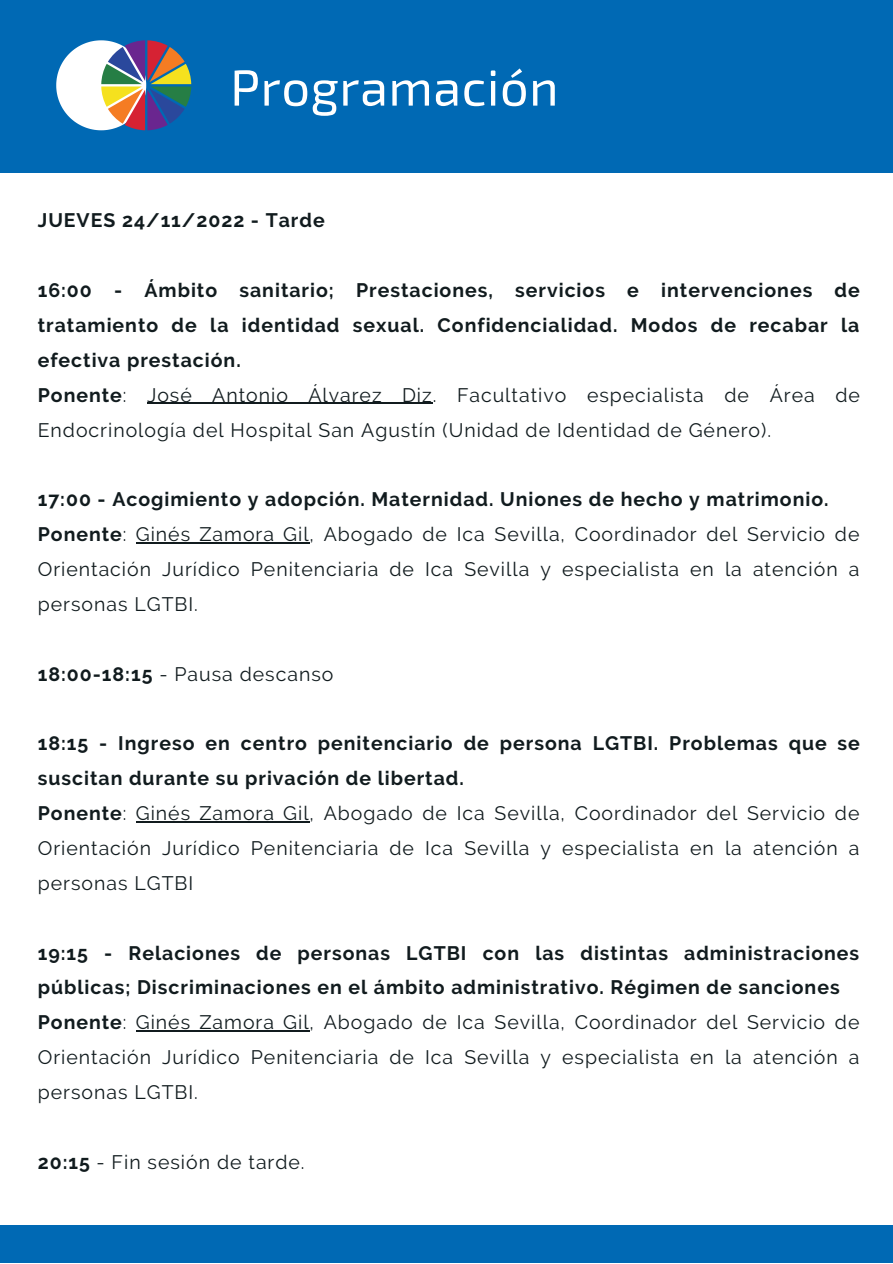
<style>
.page{position:relative;width:893px;height:1264px;background:#fff}
.page>*{position:absolute;margin:0;border:0;box-sizing:border-box;transform-origin:0 0}
.t1{font:50.55px "Exo 2";letter-spacing:.01em;color:#fff}
.t2{font:19.5px/34.8px "Raleway";letter-spacing:.05em;color:#111b1e}
.t3{font:700 19.5px/34.8px "Raleway";letter-spacing:.05em;color:#111b1e}
.s1{font-weight:400}
.s2{font-weight:700}
</style>
<div class="page">
<div style="left:0;top:0;width:892px;height:172px;background:#0069b4"></div>
<svg style="left:56px;top:40px;width:135px;height:90px"></svg>
<hr style="left:147px;top:403px;width:285px;height:1px;background:#111b1e">
<hr style="left:136px;top:542px;width:173px;height:1px;background:#111b1e">
<hr style="left:136px;top:821px;width:173px;height:1px;background:#111b1e">
<hr style="left:136px;top:1030px;width:173px;height:1px;background:#111b1e">
<div style="left:0;top:1224px;width:892px;height:38px;background:#0069b4"></div>
<h1 class="t1" style="left:230px;top:55px;width:330px">Programación</h1>
<p class="t3" style="left:38px;top:203px;width:288px">JUEVES 24/11/2022 - Tarde</p>
<p class="t3" style="left:38px;top:273px;width:823px">16:00 - Ámbito sanitario; Prestaciones, servicios e intervenciones de tratamiento de la identidad sexual. Confidencialidad. Modos de recabar la efectiva prestación.<br>Ponente<span class="s1">: José Antonio Álvarez Diz. Facultativo especialista de Área de Endocrinología del Hospital San Agustín (Unidad de Identidad de Género).</span></p>
<p class="t2" style="left:38px;top:482px;width:823px"><span class="s2">17:00 - Acogimiento y adopción. Maternidad. Uniones de hecho y matrimonio.<br>Ponente</span>: Ginés Zamora Gil, Abogado de Ica Sevilla, Coordinador del Servicio de Orientación Jurídico Penitenciaria de Ica Sevilla y especialista en la atención a personas LGTBI.</p>
<p class="t2" style="left:38px;top:656px;width:297px"><span class="s2">18:00-18:15</span> - Pausa descanso</p>
<p class="t2" style="left:38px;top:726px;width:823px"><span class="s2">18:15 - Ingreso en centro penitenciario de persona LGTBI. Problemas que se suscitan durante su privación de libertad.<br>Ponente</span>: Ginés Zamora Gil, Abogado de Ica Sevilla, Coordinador del Servicio de Orientación Jurídico Penitenciaria de Ica Sevilla y especialista en la atención a personas LGTBI</p>
<p class="t2" style="left:38px;top:935px;width:823px"><span class="s2">19:15 - Relaciones de personas LGTBI con las distintas administraciones públicas; Discriminaciones en el ámbito administrativo. Régimen de sanciones Ponente</span>: Ginés Zamora Gil, Abogado de Ica Sevilla, Coordinador del Servicio de Orientación Jurídico Penitenciaria de Ica Sevilla y especialista en la atención a personas LGTBI.</p>
<p class="t2" style="left:38px;top:1144px;width:268px"><span class="s2">20:15</span> - Fin sesión de tarde.</p>
</div>
